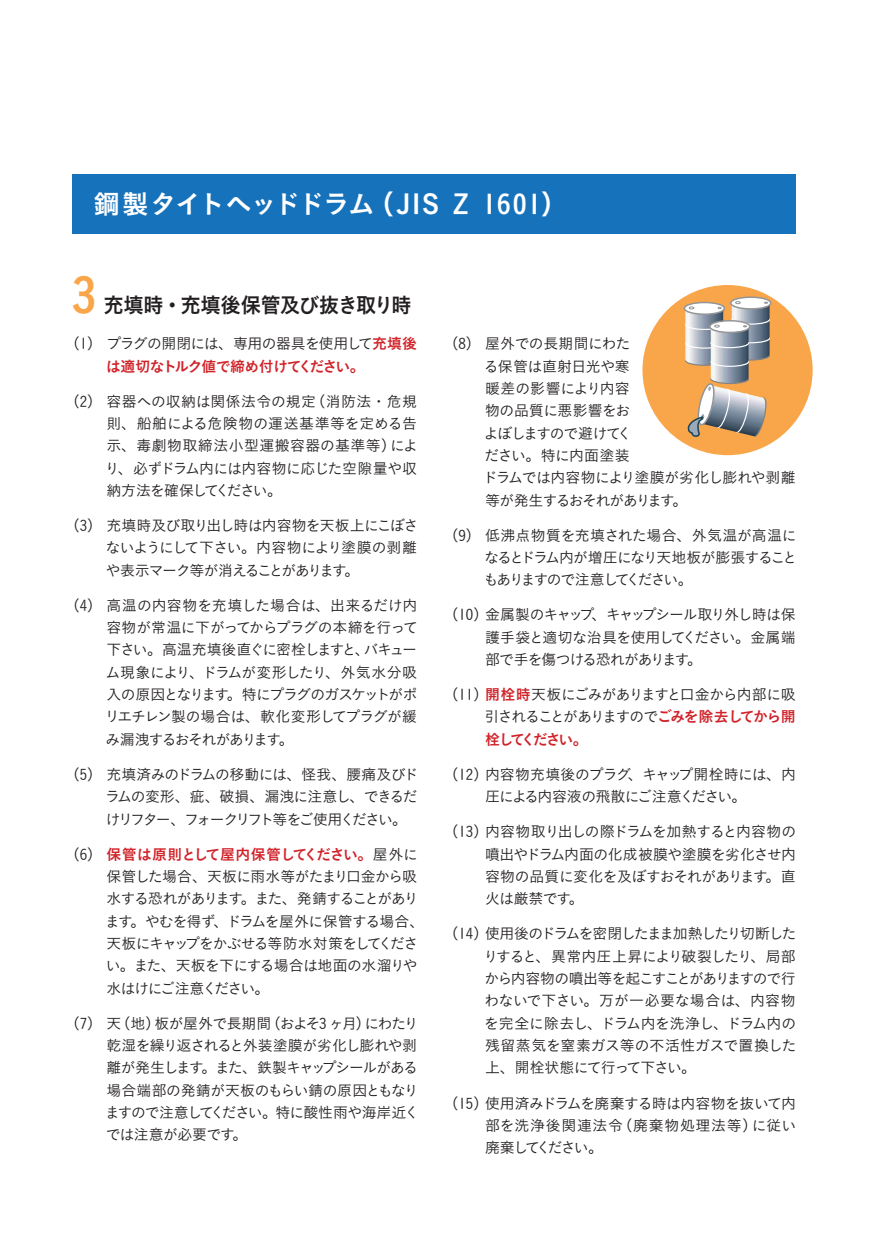
<style>
.page{position:relative;width:885px;height:1255px;background:#fff}
.page>*{position:absolute;margin:0;border:0;box-sizing:border-box;transform-origin:0 0}
.t1{font:47.85px "Koburina Go Std N W6";color:#f9a64a}
.t2{font:26.55px "Koburina Go Std N W6";letter-spacing:.015em;color:#fff}
.t3{font:21.3px "Koburina Go Std N W6";letter-spacing:-.04em;color:#231f20;scale:.96 1}
.t4{font:14.85px/22.4px "Koburina Go Std N W3";letter-spacing:-.055em;color:#231f20;text-align:justify}
.t5{font:14.85px/22.4px "Koburina Go Std N W3";letter-spacing:-.09em;color:#231f20;text-align:right}
.t6{font:14.85px "Koburina Go Std N W6";letter-spacing:-.06em;color:#d1232a}
.t7{font:14.85px "Koburina Go Std N W6";letter-spacing:-.07em;color:#d1232a}
.t8{font:14.85px "Koburina Go Std N W6";letter-spacing:-.165em;color:#d1232a}
.s1{font-family:"Koburina Go Std N W6";color:#d1232a}
.s2{font-family:"Koburina Go Std N W3";color:#231f20}
</style>
<div class="page">
<div style="left:72px;top:174px;width:723px;height:60px;background:#1672ba"></div>
<div style="left:642px;top:285px;width:170px;height:170px;background:#f9a64a;border-radius:50%"></div>
<img style="left:685px;top:310px;width:39px;height:44px">
<svg style="left:684px;top:302px;width:40px;height:12px"></svg>
<div style="left:683px;top:302px;width:42px;height:13px;border:1px solid #939598;border-radius:50%"></div>
<svg style="left:688px;top:306px;width:6px;height:3px"></svg>
<img style="left:731px;top:305px;width:39px;height:49px">
<svg style="left:730px;top:297px;width:40px;height:12px"></svg>
<div style="left:730px;top:296px;width:41px;height:13px;border:1px solid #939598;border-radius:50%"></div>
<svg style="left:735px;top:301px;width:5px;height:3px"></svg>
<img style="left:710px;top:329px;width:39px;height:49px">
<div style="left:709px;top:321px;width:40px;height:11px;background:#fff;border-radius:50%"></div>
<div style="left:709px;top:320px;width:41px;height:13px;border:1px solid #939598;border-radius:50%"></div>
<svg style="left:685px;top:337px;width:85px;height:11px"></svg>
<svg style="left:685px;top:354px;width:85px;height:13px"></svg>
<svg style="left:685px;top:324px;width:35px;height:6px"></svg>
<svg style="left:731px;top:318px;width:39px;height:9px"></svg>
<svg style="left:687px;top:378px;width:80px;height:59px"></svg>
<h2 class="t2" style="left:94px;top:184px;width:475px">鋼製タイトヘッドドラム（JIS Z 1601）</h2>
<h1 class="t1" style="left:72px;top:258px;width:25px">3</h1>
<h3 class="t3" style="left:103px;top:289px;width:322px">充填時・充填後保管及び抜き取り時</h3>
<p class="t4" style="left:65px;top:332px;width:353px">（1）プラグの開閉には、専用の器具を使用して<span class="s1">充填後</span></p>
<p class="t7" style="left:106px;top:354px;width:260px">は適切なトルク値で締め付けてください。</p>
<p class="t4" style="left:105px;top:389px;width:315px;text-indent:-40px">（2）容器への収納は関係法令の規定（消防法・危規則、船舶による危険物の運送基準等を定める告示、毒劇物取締法小型運搬容器の基準等）により、必ずドラム内には内容物に応じた空隙量や収納方法を確保してください。</p>
<p class="t4" style="left:106px;top:514px;width:314px;text-indent:-41px">（3）充填時及び取り出し時は内容物を天板上にこぼさないようにして下さい。内容物により塗膜の剥離や表示マーク等が消えることがあります。</p>
<p class="t4" style="left:105px;top:594px;width:315px;text-indent:-40px">（4）高温の内容物を充填した場合は、出来るだけ内容物が常温に下がってからプラグの本締を行って下さい。高温充填後直ぐに密栓しますと、バキューム現象により、ドラムが変形したり、外気水分吸入の原因となります。特にプラグのガスケットがポリエチレン製の場合は、軟化変形してプラグが緩み漏洩するおそれがあります。</p>
<p class="t4" style="left:105px;top:763px;width:314px;text-indent:-40px">（5）充填済みのドラムの移動には、怪我、腰痛及びドラムの変形、疵、破損、漏洩に注意し、できるだけリフター、フォークリフト等をご使用ください。</p>
<p class="t6" style="left:65px;top:842px;width:354px"><span class="s2">（6）</span>保管は原則として屋内保管してください。<span class="s2">屋外に</span></p>
<p class="t4" style="left:105px;top:865px;width:321px;text-align:left">保管した場合、天板に雨水等がたまり口金から吸水する恐れがあります。また、発錆することがあります。やむを得ず、ドラムを屋外に保管する場合、天板にキャップをかぶせる等防水対策をしてください。また、天板を下にする場合は地面の水溜りや水はけにご注意ください。</p>
<p class="t4" style="left:105px;top:1011px;width:316px;text-align:left;text-indent:-40px">（7）天（地）板が屋外で長期間（およそ3 ヶ月）にわたり乾湿を繰り返されると外装塗膜が劣化し膨れや剥離が発生します。また、鉄製キャップシールがある場合端部の発錆が天板のもらい錆の原因ともなりますので注意してください。特に酸性雨や海岸近くでは注意が必要です。</p>
<p class="t4" style="left:483px;top:332px;width:314px;text-align:left;text-indent:-39px">（8）屋外での長期間にわた<br>る保管は直射日光や寒<br>暖差の影響により内容<br>物の品質に悪影響をお<br>よぼしますので避けてく<br>ださい。特に内面塗装<br>ドラムでは内容物により塗膜が劣化し膨れや剥離等が発生するおそれがあります。</p>
<p class="t4" style="left:484px;top:523px;width:315px;text-indent:-40px">（9）低沸点物質を充填された場合、外気温が高温になるとドラム内が増圧になり天地板が膨張することもありますので注意してください。</p>
<p class="t4" style="left:485px;top:603px;width:312px;text-indent:-41px">（10）金属製のキャップ、キャップシール取り外し時は保護手袋と適切な治具を使用してください。金属端部で手を傷つける恐れがあります。</p>
<p class="t5" style="left:443px;top:683px;width:353px">（11）<span class="s1">開栓時</span>天板にごみがありますと口金から内部に吸引されることがありますので<span class="s1">ごみを除去してから開</span></p>
<p class="t8" style="left:485px;top:727px;width:104px">栓してください。</p>
<p class="t4" style="left:443px;top:763px;width:354px;text-align:center">（12）内容物充填後のプラグ、キャップ開栓時には、内圧による内容液の飛散にご注意ください。</p>
<p class="t4" style="left:485px;top:820px;width:312px;text-indent:-41px">（13）内容物取り出しの際ドラムを加熱すると内容物の噴出やドラム内面の化成被膜や塗膜を劣化させ内容物の品質に変化を及ぼすおそれがあります。直火は厳禁です。</p>
<p class="t4" style="left:483px;top:922px;width:314px;text-indent:-40px">（14）使用後のドラムを密閉したまま加熱したり切断したりすると、異常内圧上昇により破裂したり、局部から内容物の噴出等を起こすことがありますので行わないで下さい。万が一必要な場合は、内容物を完全に除去し、ドラム内を洗浄し、ドラム内の残留蒸気を窒素ガス等の不活性ガスで置換した上、開栓状態にて行って下さい。</p>
<p class="t4" style="left:485px;top:1091px;width:313px;text-indent:-41px">（15）使用済みドラムを廃棄する時は内容物を抜いて内部を洗浄後関連法令（廃棄物処理法等）に従い廃棄してください。</p>
</div>
